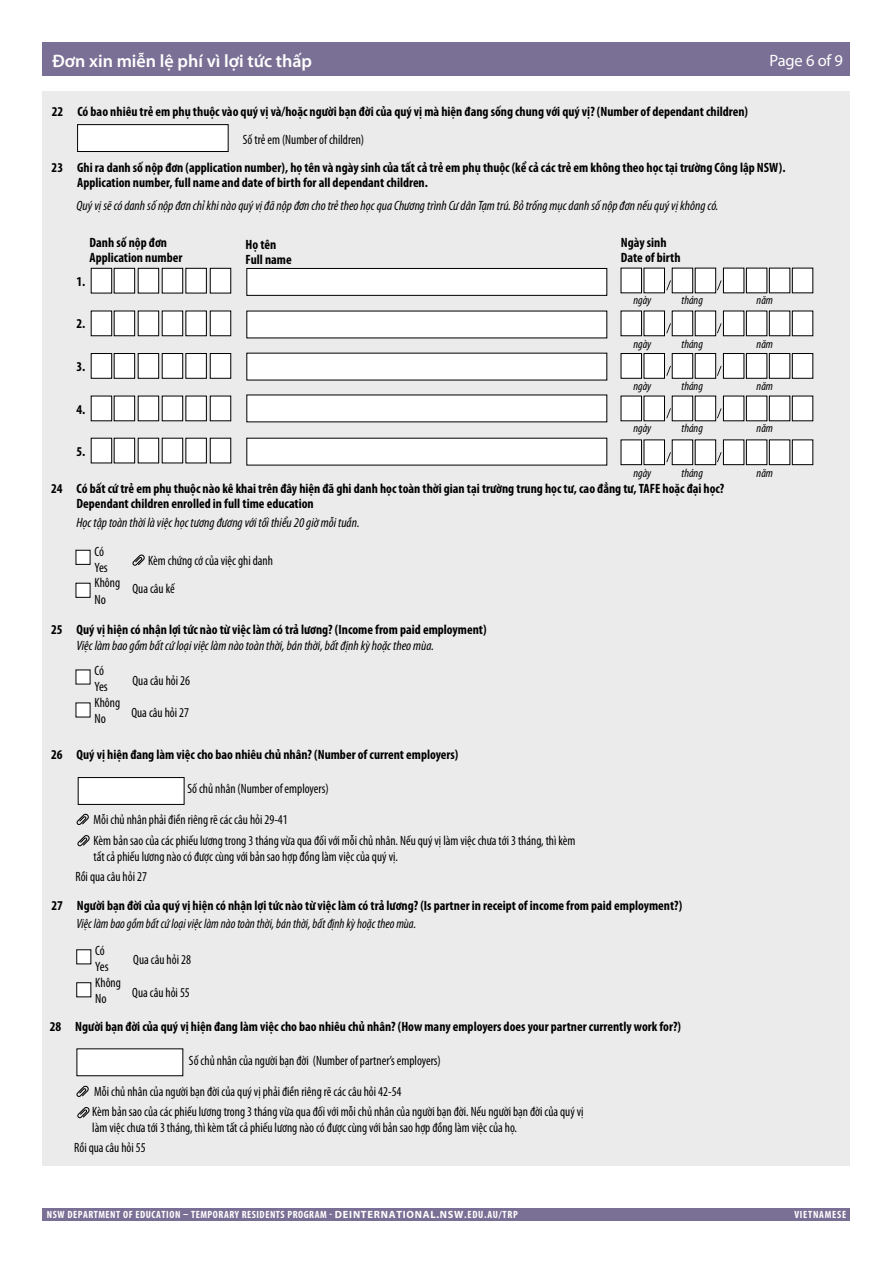
<style>
.page{position:relative;width:893px;height:1263px;background:#fff}
.page>*{position:absolute;margin:0;border:0;box-sizing:border-box;transform-origin:0 0}
.t1{font:600 18px "Myriad Pro";color:#fff}
.t2{font:16.5px "Myriad Pro";letter-spacing:-.015em;color:#fff}
.Question_Bold_Table{font:700 condensed 13.5px/15px "Myriad Pro";color:#000}
.t3{font:condensed 13.5px/16px "Myriad Pro";color:#000;scale:.95 1}
.t4{font:italic condensed 13.5px "Myriad Pro";color:#000}
.t5{font:italic condensed 13.5px "Myriad Pro";color:#000;scale:.95 1}
.Body_copy{font:700 condensed 13.5px "Myriad Pro";color:#000}
.t6{font:italic condensed 12px "Myriad Pro";color:#000}
.t7{font:700 condensed 10.5px "Myriad Pro";letter-spacing:.05em;color:#fff}
.t8{font:700 condensed 10.5px "Myriad Pro";letter-spacing:.07em;color:#fff}
.s1{font-stretch:normal}
</style>
<div class="page">
<div style="left:43px;top:1208px;width:807px;height:12px;background:#7a7095"></div>
<div style="left:43px;top:43px;width:807px;height:33px;background:#7a7095"></div>
<div style="left:43px;top:92px;width:807px;height:1074px;background:#ebebec"></div>
<svg style="left:132px;top:554px;width:13px;height:12px"></svg>
<div style="left:247px;top:311px;width:360px;height:27px;background:#fff"></div>
<div style="left:247px;top:353px;width:360px;height:27px;background:#fff"></div>
<div style="left:247px;top:268px;width:360px;height:28px;background:#fff;border:1px solid #000"></div>
<div style="left:78px;top:125px;width:150px;height:26px;background:#fff"></div>
<div style="left:77px;top:124px;width:151px;height:28px;border:1px solid #000"></div>
<svg style="left:621px;top:268px;width:192px;height:25px;background:#ddd"></svg>
<svg style="left:621px;top:311px;width:192px;height:25px;background:#ddd"></svg>
<svg style="left:621px;top:353px;width:192px;height:26px;background:#d7d7d7"></svg>
<svg style="left:621px;top:396px;width:192px;height:25px;background:#ddd"></svg>
<svg style="left:621px;top:439px;width:192px;height:26px;background:#d8d8d8"></svg>
<div style="left:78px;top:777px;width:106px;height:28px;background:#fff;border:1px solid #000"></div>
<svg style="left:77px;top:814px;width:12px;height:11px"></svg>
<svg style="left:77px;top:835px;width:13px;height:11px"></svg>
<div style="left:77px;top:1049px;width:106px;height:27px;background:#fff"></div>
<svg style="left:76px;top:1086px;width:13px;height:11px"></svg>
<svg style="left:77px;top:1107px;width:13px;height:11px"></svg>
<div style="left:247px;top:395px;width:360px;height:27px;background:#fff"></div>
<svg style="left:91px;top:311px;width:140px;height:25px;background:#ddd"></svg>
<svg style="left:91px;top:268px;width:140px;height:25px;background:#ddd"></svg>
<svg style="left:91px;top:353px;width:140px;height:26px;background:#d7d7d7"></svg>
<svg style="left:91px;top:396px;width:140px;height:25px;background:#ddd"></svg>
<svg style="left:91px;top:438px;width:140px;height:25px;background:#ddd"></svg>
<div style="left:76px;top:550px;width:14px;height:14px;background:#fff"></div>
<div style="left:76px;top:583px;width:14px;height:14px;background:#fff"></div>
<div style="left:76px;top:670px;width:14px;height:14px;background:#fff"></div>
<div style="left:76px;top:703px;width:14px;height:14px;background:#fff"></div>
<div style="left:77px;top:950px;width:14px;height:14px;background:#fff"></div>
<div style="left:77px;top:983px;width:14px;height:14px;background:#fff"></div>
<div style="left:77px;top:982px;width:14px;height:15px;border:1px solid #000"></div>
<div style="left:247px;top:438px;width:360px;height:27px;background:#fff"></div>
<h1 class="t1" style="left:52px;top:49px;width:261px">Đơn xin miễn lệ phí vì lợi tức thấp</h1>
<p class="t2" style="left:769px;top:50px;width:75px">Page 6 of 9</p>
<p class="Question_Bold_Table" style="left:52px;top:104px;width:698px">22 Có bao nhiêu trẻ em phụ thuộc vào quý vị và/hoặc người bạn đời của quý vị mà hiện đang sống chung với quý vị? (Number of dependant children)</p>
<p class="t3" style="left:243px;top:131px;width:129px">Số trẻ em (Number of children)</p>
<p class="Question_Bold_Table" style="left:77px;top:159px;width:710px;text-indent:-26px">23 Ghi ra danh số nộp đơn (application number), họ tên và ngày sinh của tất cả trẻ em phụ thuộc (kể cả các trẻ em không theo học tại trường Công lập NSW).<br>Application number, full name and date of birth for all dependant children.</p>
<p class="t4" style="left:77px;top:198px;width:643px">Quý vị sẽ có danh số nộp đơn chỉ khi nào quý vị đã nộp đơn cho trẻ theo học qua Chương trình Cư dân Tạm trú. Bỏ trống mụ c danh số nộp đơn nếu quý vị không có.</p>
<p class="Question_Bold_Table" style="left:90px;top:235px;width:94px">Danh số nộp đơn<br>Application number</p>
<p class="Question_Bold_Table" style="left:246px;top:236px;width:48px">Họ tên<br>Full name</p>
<p class="Question_Bold_Table" style="left:621px;top:235px;width:61px">Ngày sinh<br>Date of birth</p>
<p class="Body_copy" style="left:77px;top:273px;width:10px">1.</p>
<p class="Body_copy" style="left:77px;top:315px;width:10px">2.</p>
<p class="Body_copy" style="left:77px;top:358px;width:10px">3.</p>
<p class="Body_copy" style="left:77px;top:401px;width:10px">4.</p>
<p class="Body_copy" style="left:77px;top:443px;width:10px">5.</p>
<p class="t6" style="left:633px;top:293px;width:19px">ngày</p>
<p class="t6" style="left:681px;top:293px;width:23px">tháng</p>
<p class="t6" style="left:757px;top:293px;width:18px">năm</p>
<p class="t6" style="left:633px;top:337px;width:19px">ngày</p>
<p class="t6" style="left:681px;top:337px;width:23px">tháng</p>
<p class="t6" style="left:757px;top:337px;width:18px">năm</p>
<p class="t6" style="left:633px;top:379px;width:19px">ngày</p>
<p class="t6" style="left:681px;top:379px;width:23px">tháng</p>
<p class="t6" style="left:757px;top:379px;width:18px">năm</p>
<p class="t6" style="left:633px;top:421px;width:19px">ngày</p>
<p class="t6" style="left:681px;top:421px;width:23px">tháng</p>
<p class="t6" style="left:757px;top:421px;width:18px">năm</p>
<p class="t6" style="left:633px;top:465px;width:19px">ngày</p>
<p class="t6" style="left:681px;top:465px;width:23px">tháng</p>
<p class="t6" style="left:757px;top:465px;width:18px">năm</p>
<p class="Question_Bold_Table" style="left:77px;top:481px;width:649px;text-indent:-26px">24 Có bất cứ trẻ em phụ thuộc nào kê khai trên đây hiện đã ghi danh học toàn thời gian tại trường trung học tư, cao đẳng tư, TAFE hoặc đại học?<br>Dependant children enrolled in full time education</p>
<p class="t4" style="left:77px;top:515px;width:285px">Học tập toàn thời là việc học tương đương với tối thiểu 20 giờ mỗi tuần.</p>
<p class="t3" style="left:95px;top:543px;width:28px">Có<br>Yes<br>Không<br>No</p>
<p class="t3" style="left:148px;top:552px;width:133px">Kèm chứng cớ của việc ghi danh</p>
<p class="t3" style="left:132px;top:580px;width:46px">Qua câu kế</p>
<h4 class="Question_Bold_Table" style="left:51px;top:622px;width:437px">25 Quý vị hiện có nhận lợi tức nào từ việc làm có trả lương? (Income from paid employment)</h4>
<p class="t4" style="left:77px;top:637px;width:359px">Việc làm bao gồm bất cứ loại việc làm nào toàn thời, bán thời, bất định kỳ hoặc theo mùa.</p>
<p class="t3" style="left:95px;top:662px;width:28px">Có<br>Yes<br>Không<br>No</p>
<p class="t3" style="left:132px;top:672px;width:62px">Qua câu hỏi 26</p>
<p class="t3" style="left:131px;top:705px;width:62px">Qua câu hỏi 27</p>
<p class="Question_Bold_Table" style="left:51px;top:747px;width:409px">26 Quý vị hiện đang làm việc cho bao nhiêu chủ nhân? (Number of current employers)</p>
<p class="t3" style="left:187px;top:780px;width:150px">Số chủ nhân (Number of employers)</p>
<p class="t3" style="left:94px;top:809px;width:509px;line-height:20.4px">Mỗi chủ nhân phải điền riêng rẽ các câu hỏi 29-41<br>Kèm bản sao của các phiếu lương trong 3 tháng vừa qua đối với mỗi chủ nhân. Nếu quý vị làm việc chưa tới 3 tháng, thì kèm</p>
<p class="t3" style="left:94px;top:848px;width:322px">tất cả phiếu lương nào có được cùng với bản sao hợp đồng làm việc của quý vị.</p>
<p class="t3" style="left:75px;top:868px;width:77px">Rồi qua câu hỏi 27</p>
<p class="t5" style="left:77px;top:915px;width:359px">Việc làm bao gồm bất cứ loại việc làm nào toàn thời, bán thời, bất định kỳ hoặc theo mùa.</p>
<h4 class="Question_Bold_Table" style="left:51px;top:897px;width:632px">27 Người bạn đời của quý vị hiện có nhận lợi tức nào từ việc làm có trả lương? (Is partner in receipt of income from paid employment?)</h4>
<p class="t3" style="left:95px;top:942px;width:29px">Có<br>Yes<br>Không<br>No</p>
<p class="t3" style="left:133px;top:951px;width:62px">Qua câu hỏi 28</p>
<p class="t3" style="left:132px;top:984px;width:62px">Qua câu hỏi 55</p>
<p class="Question_Bold_Table" style="left:50px;top:1018px;width:633px">28 Người bạn đời của quý vị hiện đang làm việc cho bao nhiêu chủ nhân? (How many employers does your partner currently work for?)</p>
<p class="t3" style="left:189px;top:1052px;width:267px">Số chủ nhân của người bạn đời (Number of partner’s employers)</p>
<p class="t3" style="left:92px;top:1081px;width:517px;line-height:20.4px">Mỗi chủ nhân của người bạn đời của quý vị phải điền riêng rẽ các câu hỏi 42-54<br>Kèm bản sao của các phiếu lương trong 3 tháng vừa qua đối với mỗi chủ nhân của người bạn đời. Nếu người bạn đời của quý vị</p>
<p class="t3" style="left:92px;top:1119px;width:449px">làm việc chưa tới 3 tháng, thì kèm tất cả phiếu lương nào có được cùng với bản sao hợp đồng làm việc của họ.</p>
<p class="t3" style="left:74px;top:1139px;width:77px">Rồi qua câu hỏi 55</p>
<p class="t7" style="left:47px;top:1208px;width:472px">NSW DEPARTMENT OF EDUCATION – TEMPORARY RESIDENTS PROGRAM - <span class="s1">DEINTERNATIONAL.NSW</span>.EDU.AU/TRP</p>
<p class="t8" style="left:794px;top:1208px;width:53px">VIETNAMESE</p>
</div>
